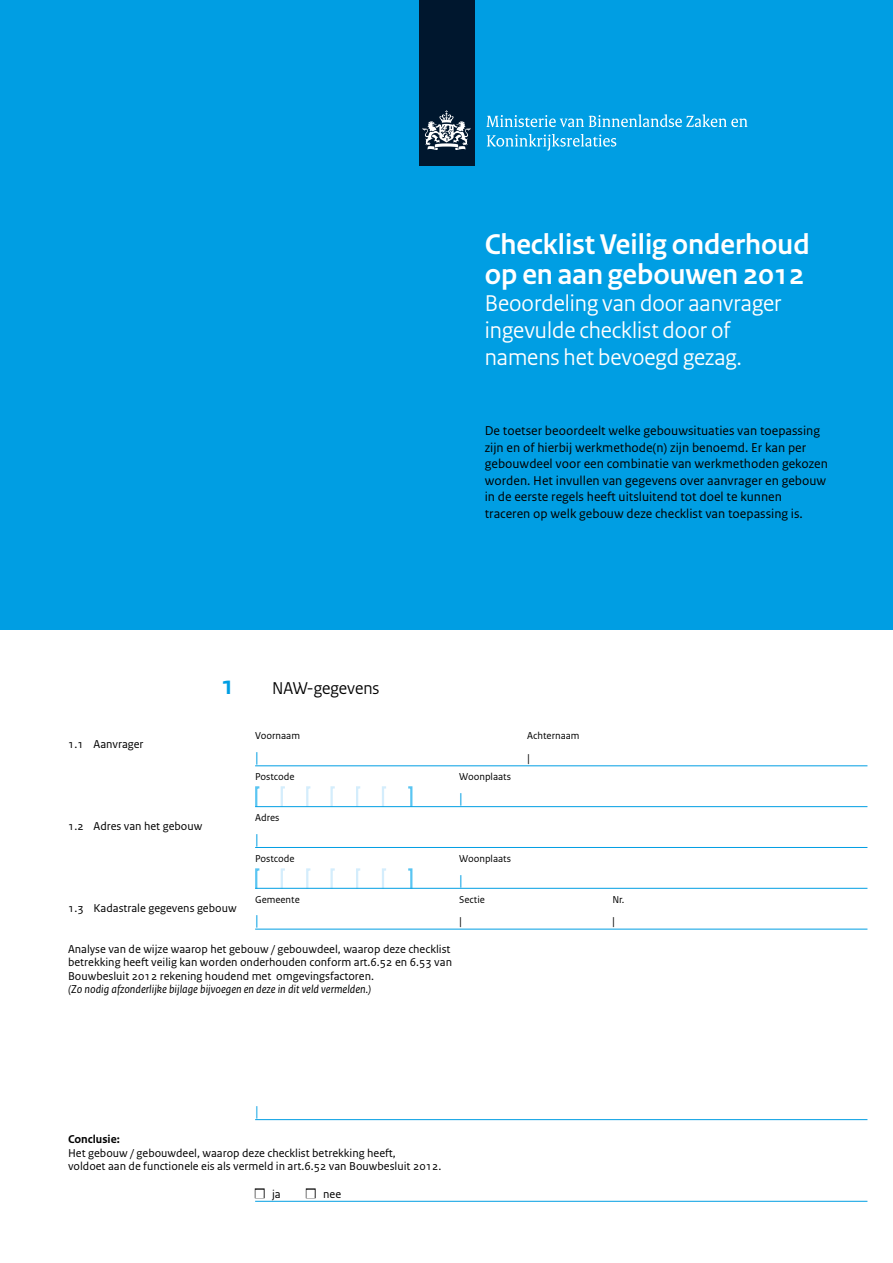
<style>
.page{position:relative;width:893px;height:1263px;background:#fff}
.page>*{position:absolute;margin:0;border:0;box-sizing:border-box;transform-origin:0 0}
.t1{font:700 30px/30px "Rijksoverheid Sans Heading";color:#fff}
.t2{font:700 27px "Rijksoverheid Sans Heading";color:#009ee3}
.t3{font:24px/27px "Rijksoverheid Sans Heading";color:#fff}
.t4{font:18px "Rijksoverheid Sans Heading";color:#000}
.t5{font:15px "Rijksoverheid Sans Text";color:#009ee3}
.t6{font:italic 15px "Rijksoverheid Sans Text";color:#009ee3}
.t7{font:13.5px/16.5px "Rijksoverheid Sans Text";color:#000}
.t8{font:12px/13.6px "Rijksoverheid Sans Text";color:#000}
.t9{font:italic 12px "Rijksoverheid Sans Text";color:#000}
.t10{font:700 12px "Rijksoverheid Sans Text";color:#000}
.t11{font:10.5px "Rijksoverheid Sans Text";color:#000}
.s1{color:#fff}
</style>
<div class="page">
<div style="left:0;top:0;width:893px;height:629px;background:#009ee3"></div>
<div style="left:419px;top:0;width:55px;height:166px;background:#00172e"></div>
<svg style="left:423px;top:110px;width:47px;height:40px"></svg>
<svg style="left:486px;top:114px;width:261px;height:13px"></svg>
<svg style="left:487px;top:134px;width:129px;height:17px"></svg>
<svg style="left:255px;top:786px;width:7px;height:22px"></svg>
<svg style="left:255px;top:868px;width:7px;height:20px"></svg>
<svg style="left:406px;top:786px;width:8px;height:22px"></svg>
<svg style="left:406px;top:868px;width:8px;height:20px"></svg>
<svg style="left:280px;top:786px;width:7px;height:22px"></svg>
<svg style="left:280px;top:868px;width:7px;height:20px"></svg>
<svg style="left:329px;top:786px;width:8px;height:22px"></svg>
<svg style="left:329px;top:868px;width:8px;height:20px"></svg>
<svg style="left:305px;top:786px;width:8px;height:22px"></svg>
<svg style="left:305px;top:868px;width:8px;height:20px"></svg>
<svg style="left:355px;top:786px;width:7px;height:22px"></svg>
<svg style="left:355px;top:868px;width:7px;height:20px"></svg>
<svg style="left:381px;top:786px;width:7px;height:22px"></svg>
<svg style="left:381px;top:868px;width:7px;height:20px"></svg>
<hr style="left:255px;top:765px;width:612px;height:1px;background:#009ee3">
<hr style="left:255px;top:806px;width:612px;height:1px;background:#009ee3">
<hr style="left:255px;top:847px;width:612px;height:1px;background:#009ee3">
<hr style="left:255px;top:888px;width:612px;height:1px;background:#009ee3">
<hr style="left:255px;top:929px;width:612px;height:1px;background:#009ee3">
<hr style="left:255px;top:1119px;width:612px;height:1px;background:#009ee3">
<hr style="left:255px;top:1201px;width:612px;height:1px;background:#009ee3">
<div style="left:255px;top:1188px;width:10px;height:10px;border:2px solid #000"></div>
<div style="left:306px;top:1188px;width:10px;height:10px;border:2px solid #000"></div>
<h1 class="t1" style="left:485px;top:230px;width:326px">Checklist Veilig onderhoud op en aan gebouwen 2012</h1>
<h3 class="t3" style="left:485px;top:290px;width:298px">Beoordeling van door aanvrager ingevulde checklist door of namens het bevoegd gezag.</h3>
<h2 class="t2" style="left:221px;top:670px;width:15px">1</h2>
<h3 class="t4" style="left:272px;top:678px;width:109px">NAW-gegevens</h3>
<p class="t7" style="left:485px;top:423px;width:345px">De toetser beoordeelt welke gebouwsituaties van toepassing zijn en of hierbij werkmethode(n) zijn benoemd. Er kan per gebouwdeel voor een combinatie van werkmethoden gekozen worden. Het invullen van gegevens over aanvrager en gebouw in de eerste regels heeft uitsluitend tot doel te kunnen traceren op welk gebouw deze checklist van toepassing is.</p>
<p class="t11" style="left:255px;top:730px;width:46px">Voornaam</p>
<p class="t11" style="left:527px;top:730px;width:54px">Achternaam</p>
<p class="t5" style="left:255px;top:748px;width:5px">|</p>
<p class="t8" style="left:527px;top:751px;width:4px">|</p>
<p class="t11" style="left:255px;top:771px;width:41px">Postcode</p>
<p class="t11" style="left:459px;top:771px;width:53px">Woonplaats</p>
<p class="t5" style="left:459px;top:789px;width:5px">|</p>
<p class="t11" style="left:255px;top:811px;width:26px">Adres</p>
<p class="t5" style="left:255px;top:830px;width:5px">|</p>
<p class="t11" style="left:255px;top:852px;width:41px">Postcode</p>
<p class="t11" style="left:459px;top:852px;width:53px">Woonplaats</p>
<p class="t5" style="left:459px;top:871px;width:5px">|</p>
<p class="t11" style="left:255px;top:893px;width:46px">Gemeente</p>
<p class="t11" style="left:459px;top:893px;width:27px">Sectie</p>
<p class="t11" style="left:612px;top:893px;width:14px">Nr.</p>
<p class="t5" style="left:255px;top:912px;width:5px">|</p>
<p class="t8" style="left:459px;top:915px;width:4px">|</p>
<p class="t8" style="left:612px;top:915px;width:4px">|</p>
<p class="t8" style="left:68px;top:738px;width:77px">1.1 Aanvrager</p>
<p class="t8" style="left:68px;top:819px;width:136px">1.2 Adres van het gebouw</p>
<p class="t8" style="left:68px;top:901px;width:170px">1.3 Kadastrale gegevens gebouw</p>
<p class="t8" style="left:68px;top:942px;width:385px">Analyse van de wijze waarop het gebouw / gebouwdeel, waarop deze checklist betrekking heeft veilig kan worden onderhouden conform art.6.52 en 6.53 van<br>Bouwbesluit 2012 rekening houdend met omgevingsfactoren.</p>
<p class="t9" style="left:68px;top:983px;width:305px">(Zo nodig afzonderlijke bijlage bijvoegen en deze in dit veld vermelden.)</p>
<p class="t6" style="left:255px;top:1102px;width:5px">|</p>
<p class="t10" style="left:68px;top:1132px;width:53px">Conclusie:</p>
<p class="t8" style="left:68px;top:1146px;width:375px">Het gebouw / gebouwdeel, waarop deze checklist betrekking heeft,<br>voldoet aan de functionele eis als vermeld in art.6.52 van Bouwbesluit 2012.</p>
<p class="t8" style="left:255px;top:1187px;width:27px"><span class="s1">■</span> ja</p>
<p class="t8" style="left:306px;top:1187px;width:36px"><span class="s1">■</span> nee</p>
</div>
